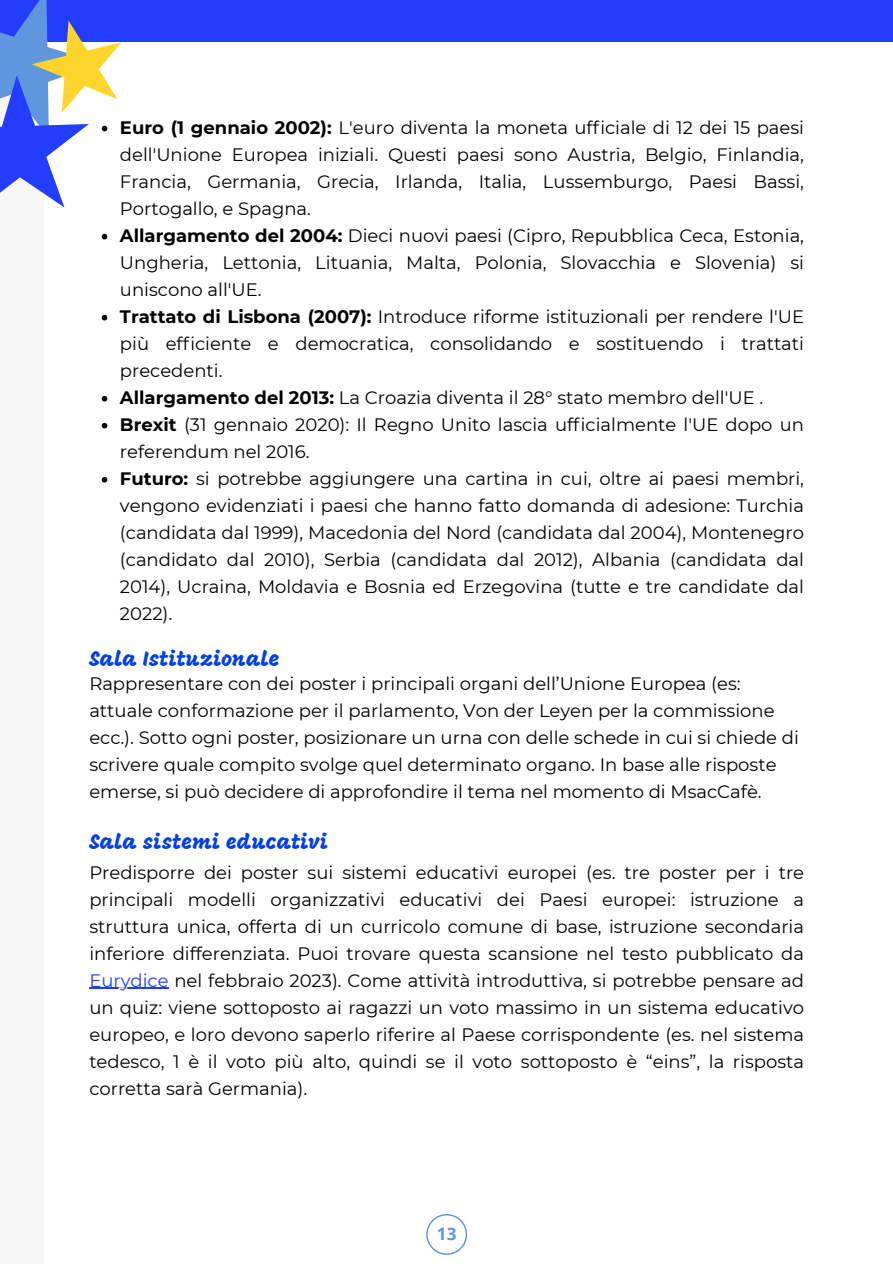
<style>
.page{position:relative;width:893px;height:1264px;background:#fff}
.page>*{position:absolute;margin:0;border:0;box-sizing:border-box;transform-origin:0 0}
.t1{font:21px "Mogra";color:#013fe9}
.t2{font:18px/27px "Montserrat";color:#000}
.t3{font:700 17.25px "Open Sans";color:#5f96de}
.s1{font-weight:700}
.s2{color:#233dff}
</style>
<div class="page">
<svg style="left:102px;top:234px;width:5px;height:5px"></svg>
<svg style="left:102px;top:315px;width:5px;height:5px"></svg>
<svg style="left:102px;top:396px;width:5px;height:5px"></svg>
<svg style="left:102px;top:423px;width:5px;height:5px"></svg>
<svg style="left:102px;top:477px;width:5px;height:5px"></svg>
<div style="left:0;top:0;width:44px;height:1263px;background:#f7f7f7"></div>
<div style="left:0;top:0;width:892px;height:41px;background:#233dff"></div>
<svg style="left:0;top:0;width:121px;height:208px"></svg>
<hr style="left:89px;top:987px;width:79px;height:2px;background:#233dff">
<svg style="left:426px;top:1214px;width:40px;height:40px"></svg>
<p class="t2" style="left:120px;top:114px;width:685px"><span class="s1">Euro (1 gennaio 2002):</span> L'euro diventa la moneta ufficiale di 12 dei 15 paesi dell'Unione Europea iniziali. Questi paesi sono Austria, Belgio, Finlandia, Francia, Germania, Grecia, Irlanda, Italia, Lussemburgo, Paesi Bassi, Portogallo, e Spagna.<br><span class="s1">Allargamento del 2004:</span> Dieci nuovi paesi (Cipro, Repubblica Ceca, Estonia, Ungheria, Lettonia, Lituania, Malta, Polonia, Slovacchia e Slovenia) si uniscono all'UE.<br><span class="s1">Trattato di Lisbona (2007):</span> Introduce riforme istituzionali per rendere l'UE più efficiente e democratica, consolidando e sostituendo i trattati precedenti.<br><span class="s1">Allargamento del 2013:</span> La Croazia diventa il 28° stato membro dell'UE .<br><span class="s1">Brexit</span> (31 gennaio 2020): Il Regno Unito lascia ufficialmente l'UE dopo un referendum nel 2016.<br><span class="s1">Futuro:</span> si potrebbe aggiungere una cartina in cui, oltre ai paesi membri, vengono evidenziati i paesi che hanno fatto domanda di adesione: Turchia (candidata dal 1999), Macedonia del Nord (candidata dal 2004), Montenegro (candidato dal 2010), Serbia (candidata dal 2012), Albania (candidata dal 2014), Ucraina, Moldavia e Bosnia ed Erzegovina (tutte e tre candidate dal 2022).</p>
<p class="t1" style="left:89px;top:650px;width:192px">Sala Istituzionale</p>
<p class="t2" style="left:89px;top:669px;width:711px">Rappresentare con dei poster i principali organi dell’Unione Europea (es: attuale conformazione per il parlamento, Von der Leyen per la commissione ecc.). Sotto ogni poster, posizionare un urna con delle schede in cui si chiede di scrivere quale compito svolge quel determinato organo. In base alle risposte emerse, si può decidere di approfondire il tema nel momento di MsacCafè.</p>
<p class="t1" style="left:89px;top:833px;width:240px">Sala sistemi educativi</p>
<p class="t2" style="left:89px;top:858px;width:716px;text-align:justify">Predisporre dei poster sui sistemi educativi europei (es. tre poster per i tre principali modelli organizzativi educativi dei Paesi europei: istruzione a struttura unica, offerta di un curricolo comune di base, istruzione secondaria inferiore differenziata. Puoi trovare questa scansione nel testo pubblicato da <span class="s2">Eurydice</span> nel febbraio 2023). Come attività introduttiva, si potrebbe pensare ad un quiz: viene sottoposto ai ragazzi un voto massimo in un sistema educativo europeo, e loro devono saperlo riferire al Paese corrispondente (es. nel sistema tedesco, 1 è il voto più alto, quindi se il voto sottoposto è “eins”, la risposta corretta sarà Germania).</p>
<p class="t3" style="left:437px;top:1221px;width:21px">13</p>
</div>
